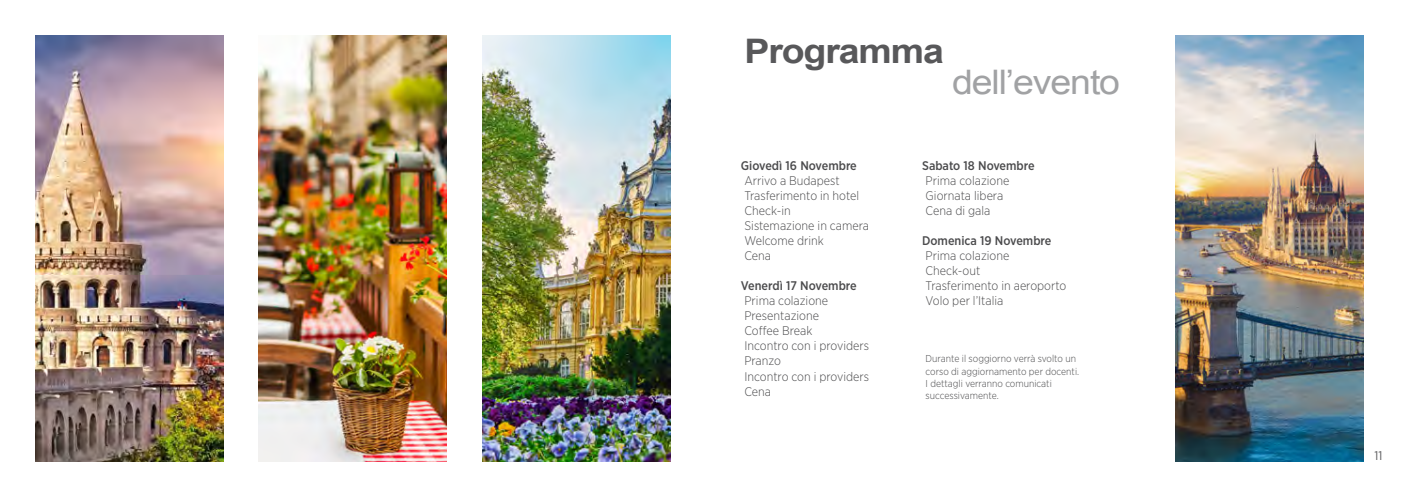
<style>
.page{position:relative;width:1418px;height:497px;background:#fff}
.page>*{position:absolute;margin:0;border:0;box-sizing:border-box;transform-origin:0 0}
.t1{font:33.75px "Arial";letter-spacing:-.03em;color:#a1a2a4;scale:1.11 1}
.t2{font:700 33.75px "Arial";letter-spacing:-.03em;color:#58585a;scale:1.11 1}
.t3{font:300 12.5px/15px "Gotham Narrow";color:#4b4b4d}
.t4{font:500 12.5px "Gotham Narrow";color:#4b4b4d}
.t5{font:12.5px "Gotham Narrow";color:#58585a}
.t6{font:300 10px/12px "Gotham Narrow";color:#4b4b4d}
</style>
<div class="page">
<img style="left:1175px;top:35px;width:187px;height:426px">
<img style="left:35px;top:35px;width:188px;height:426px">
<img style="left:259px;top:35px;width:187px;height:426px">
<img style="left:482px;top:35px;width:188px;height:426px">
<h1 class="t2" style="left:744px;top:28px;width:181px">Programma</h1>
<h1 class="t1" style="left:952px;top:60px;width:153px">dell’evento</h1>
<p class="t4" style="left:741px;top:157px;width:117px">Giovedì 16 Novembre</p>
<p class="t3" style="left:744px;top:173px;width:126px">Arrivo a Budapest<br>Trasferimento in hotel<br>Check-in<br>Sistemazione in camera<br>Welcome drink<br>Cena</p>
<p class="t4" style="left:741px;top:277px;width:117px">Venerdì 17 Novembre</p>
<p class="t3" style="left:744px;top:293px;width:126px">Prima colazione<br>Presentazione<br>Coffee Break<br>Incontro con i providers<br>Pranzo<br>Incontro con i providers<br>Cena</p>
<p class="t4" style="left:922px;top:157px;width:114px">Sabato 18 Novembre</p>
<p class="t3" style="left:925px;top:173px;width:85px">Prima colazione<br>Giornata libera<br>Cena di gala</p>
<p class="t4" style="left:922px;top:232px;width:131px">Domenica 19 Novembre</p>
<p class="t3" style="left:925px;top:248px;width:142px">Prima colazione<br>Check-out<br>Trasferimento in aeroporto<br>Volo per l’Italia</p>
<p class="t6" style="left:925px;top:352px;width:155px">Durante il soggiorno verrà svolto un corso di aggiornamento per docenti.<br>I dettagli verranno comunicati successivamente.</p>
<p class="t5" style="left:1374px;top:447px;width:9px">11</p>
</div>
